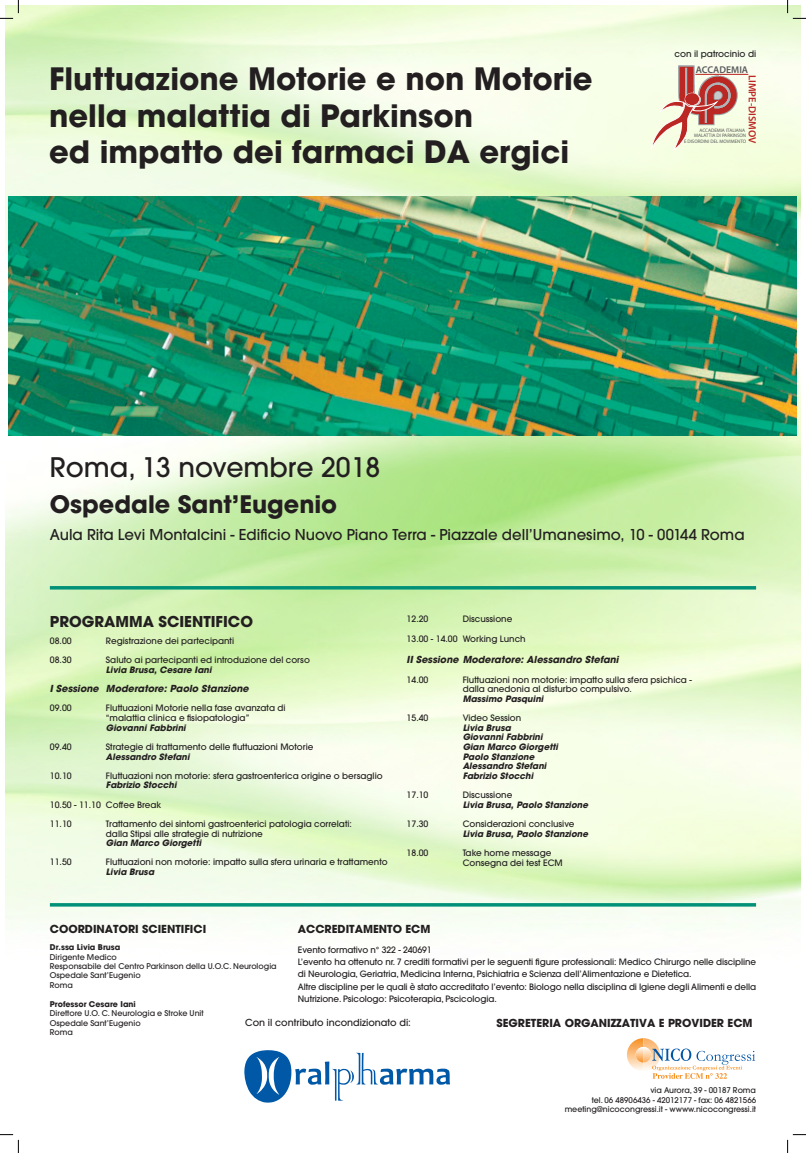
<style>
.page{position:relative;width:806px;height:1153px;background:#fff}
.page>*{position:absolute;margin:0;border:0;box-sizing:border-box;transform-origin:0 0}
.t1{font:700 30.62px/36.8px "Avant Garde";color:#231f20}
.t2{font:500 26.78px "Avant Garde";color:#231f20}
.t3{font:700 23.97px "Avant Garde";color:#231f20}
.t4{font:500 14.88px "Avant Garde";color:#231f20}
.t5{font:700 14.88px "Avant Garde";color:#231f20}
.t6{font:700 11.03px "Avant Garde";color:#231f20}
.t7{font:600 10.5px "Myriad Pro";color:#bb2824}
.t8{font:600 9.8px "Myriad Pro";color:#57585a}
.t9{font:italic 700 9.62px "Avant Garde";color:#231f20}
.t10{font:500 9.62px "Avant Garde";color:#231f20}
.t11{font:500 8.92px "Avant Garde";color:#231f20}
.t12{font:500 8.75px/9.6px "Avant Garde";color:#231f20}
.t13{font:italic 700 8.75px/9.6px "Avant Garde";color:#231f20}
.t14{font:500 7.88px/9.5px "Avant Garde";color:#231f20}
.t15{font:700 7.88px "Avant Garde";color:#231f20}
.t16{font:4.9px/6px "Myriad Pro";color:#57585a;text-align:right}
</style>
<div class="page">
<img style="left:6px;top:340px;width:794px;height:590px">
<img style="left:6px;top:6px;width:794px;height:334px">
<img style="left:8px;top:197px;width:788px;height:238px">
<svg style="left:627px;top:1038px;width:128px;height:41px"></svg>
<svg style="left:50px;top:903px;width:706px;height:4px;background:#1d9d86"></svg>
<svg style="left:50px;top:586px;width:706px;height:4px;background:#199c7e"></svg>
<svg style="left:651px;top:66px;width:86px;height:84px;background:#e0bdad"></svg>
<hr style="left:695px;top:74px;width:53px;height:1px;background:#bb2824">
<svg style="left:244px;top:1050px;width:206px;height:53px"></svg>
<svg style="left:0;top:0;width:19px;height:19px"></svg>
<svg style="left:0;top:1134px;width:19px;height:19px"></svg>
<svg style="left:787px;top:0;width:19px;height:19px"></svg>
<svg style="left:787px;top:1134px;width:19px;height:19px"></svg>
<h1 class="t1" style="left:49px;top:60px;width:545px">Fluttuazione Motorie e non Motorie nella malattia di Parkinson<br>ed impatto dei farmaci DA ergici</h1>
<p class="t11" style="left:674px;top:48px;width:83px">con il patrocinio di</p>
<p class="t8" style="left:696px;top:64px;width:54px">ACCADEMIA</p>
<p class="t7" style="left:759px;top:75px;width:70px;rotate:90deg">LIMPE-DISMOV</p>
<p class="t16" style="left:684px;top:127px;width:64px">ACCADEMIA ITALIANA<br>MALATTIA DI PARKINSON<br>E DISORDINI DEL MOVIMENTO</p>
<h2 class="t2" style="left:50px;top:450px;width:332px">Roma, 13 novembre 2018</h2>
<h3 class="t3" style="left:50px;top:488px;width:289px">Ospedale Sant’Eugenio</h3>
<h3 class="t4" style="left:50px;top:525px;width:696px">Aula Rita Levi Montalcini - Edificio Nuovo Piano Terra - Piazzale dell’Umanesimo, 10 - 00144 Roma</h3>
<h3 class="t5" style="left:50px;top:612px;width:205px">PROGRAMMA SCIENTI FICO</h3>
<p class="t12" style="left:50px;top:636px;width:23px">08.00</p>
<p class="t12" style="left:106px;top:636px;width:130px">Registrazione dei partecipanti</p>
<p class="t12" style="left:50px;top:655px;width:23px">08.30</p>
<p class="t12" style="left:106px;top:655px;width:205px">Saluto ai partecipanti ed introduzione del corso</p>
<p class="t13" style="left:106px;top:665px;width:107px">Livia Brusa, Cesare Iani</p>
<p class="t9" style="left:50px;top:682px;width:200px">I Sessione Moderatore: Paolo Stanzione</p>
<p class="t12" style="left:50px;top:703px;width:23px">09.00</p>
<p class="t12" style="left:106px;top:703px;width:181px">Fluttuazioni Motorie nella fase avanzata di “malattia clinica e fisiopatologia”</p>
<p class="t13" style="left:106px;top:723px;width:81px">Giovanni Fabbrini</p>
<p class="t12" style="left:50px;top:742px;width:23px">09.40</p>
<p class="t12" style="left:106px;top:742px;width:209px">Strategie di trattamento delle fluttuazioni Motorie</p>
<p class="t13" style="left:106px;top:751px;width:85px">Alessandro Stefani</p>
<p class="t12" style="left:50px;top:771px;width:23px">10.10</p>
<p class="t12" style="left:106px;top:771px;width:278px">Fluttuazioni non motorie: sfera gastroenterica origine o bersaglio</p>
<p class="t13" style="left:106px;top:780px;width:72px">Fabrizio Stocchi</p>
<p class="t12" style="left:50px;top:800px;width:113px">10.50 - 11.10 Coffee Break</p>
<p class="t12" style="left:50px;top:819px;width:23px">11.10</p>
<p class="t12" style="left:106px;top:819px;width:247px">Trattamento dei sintomi gastroenterici patologia correlati: dalla Stipsi alle strategie di nutrizione</p>
<p class="t13" style="left:106px;top:838px;width:97px">Gian Marco Giorgetti</p>
<p class="t12" style="left:50px;top:857px;width:23px">11.50</p>
<p class="t12" style="left:106px;top:857px;width:283px">Fluttuazioni non motorie: impatto sulla sfera urinaria e trattamento</p>
<p class="t13" style="left:106px;top:867px;width:50px">Livia Brusa</p>
<p class="t12" style="left:406px;top:614px;width:23px">12.20</p>
<p class="t12" style="left:462px;top:614px;width:51px">Discussione</p>
<p class="t12" style="left:406px;top:633px;width:120px">13.00 - 14.00 Working Lunch</p>
<p class="t9" style="left:406px;top:654px;width:213px">II Sessione Moderatore: Alessandro Stefani</p>
<p class="t12" style="left:406px;top:675px;width:23px">14.00</p>
<p class="t12" style="left:462px;top:675px;width:231px">Fluttuazioni non motorie: impatto sulla sfera psichica - dalla anedonia al disturbo compulsivo.</p>
<p class="t13" style="left:462px;top:694px;width:82px">Massimo Pasquini</p>
<p class="t12" style="left:406px;top:713px;width:23px">15.40</p>
<p class="t12" style="left:462px;top:713px;width:60px">Video Session</p>
<p class="t13" style="left:462px;top:723px;width:97px">Livia Brusa<br>Giovanni Fabbrini<br>Gian Marco Giorgetti<br>Paolo Stanzione<br>Alessandro Stefani<br>Fabrizio Stocchi</p>
<p class="t12" style="left:406px;top:790px;width:23px">17.10</p>
<p class="t12" style="left:462px;top:790px;width:51px">Discussione</p>
<p class="t13" style="left:462px;top:800px;width:127px">Livia Brusa, Paolo Stanzione</p>
<p class="t12" style="left:406px;top:819px;width:23px">17.30</p>
<p class="t12" style="left:462px;top:819px;width:113px">Considerazioni conclusive</p>
<p class="t13" style="left:462px;top:829px;width:127px">Livia Brusa, Paolo Stanzione</p>
<p class="t12" style="left:406px;top:848px;width:23px">18.00</p>
<p class="t12" style="left:462px;top:848px;width:102px">Take home message<br>Consegna dei test ECM</p>
<p class="t6" style="left:50px;top:922px;width:156px">COORDINATORI SCIENTI FICI</p>
<p class="t15" style="left:50px;top:942px;width:72px">Dr.ssa Livia Brusa</p>
<p class="t14" style="left:50px;top:952px;width:228px">Dirigente Medico<br>Responsabile del Centro Parkinson della U.O.C. Neurologia<br>Ospedale Sant’Eugenio<br>Roma</p>
<p class="t15" style="left:50px;top:999px;width:87px">Professor Cesare Iani</p>
<p class="t14" style="left:50px;top:1009px;width:155px">Direttore U.O. C. Neurologia e Stroke Unit<br>Ospedale Sant’Eugenio<br>Roma</p>
<p class="t6" style="left:298px;top:922px;width:134px">ACCREDITAMENTO ECM</p>
<p class="t12" style="left:298px;top:943px;width:459px;line-height:12.2px">Evento formativo n° 322 - 240691<br>L’evento ha ottenuto nr. 7 crediti formativi per le seguenti figure professionali: Medico Chirurgo nelle discipline di Neurologia, Geriatria, Medicina Interna, Psichiatria e Scienza dell’Alimentazione e Dietetica.<br>Altre discipline per le quali è stato accreditato l’evento: Biologo nella disciplina di Igiene degli Alimenti e della Nutrizione. Psicologo: Psicoterapia, Pscicologia.</p>
<p class="t10" style="left:245px;top:1016px;width:167px">Con il contributo incondizionato di:</p>
<p class="t6" style="left:496px;top:1016px;width:257px">Segreteria Organizzativa e Provide r ECM</p>
<p class="t14" style="left:564px;top:1086px;width:193px;text-align:right">via Aurora, 39 - 00187 Roma<br>tel. 06 48906436 - 42012177 - fax: 06 4821566 meeting@nicocongressi.it - wwww.nicocongressi.it</p>
</div>
